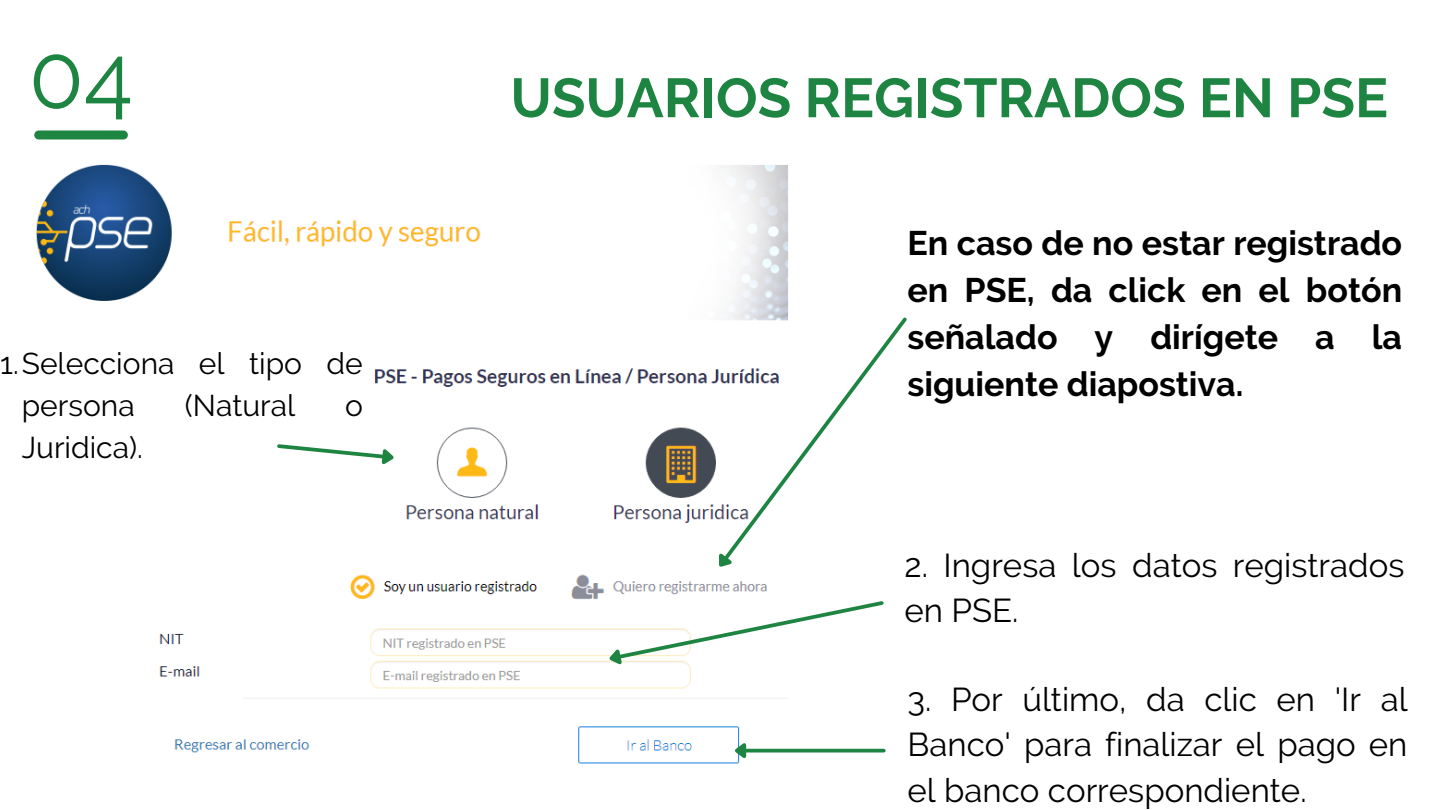
<style>
.page{position:relative;width:1440px;height:810px;background:#fff}
.page>*{position:absolute;margin:0;border:0;box-sizing:border-box;transform-origin:0 0}
.t1{font:90px "Raleway";color:#1e8442}
.t2{font:700 55px "Raleway";color:#1e8442}
.t3{font:700 34px/47.2px "Raleway";color:#000;text-align:justify}
.t4{font:33px/45.8px "Raleway";color:#000}
.t5{font:30px/42px "Raleway";color:#000}
</style>
<div class="page">
<div style="left:39px;top:130px;width:84px;height:10px;background:#1e8442"></div>
<img style="left:36px;top:165px;width:753px;height:599px">
<svg style="left:721px;top:314px;width:186px;height:249px"></svg>
<svg style="left:707px;top:547px;width:30px;height:29px"></svg>
<svg style="left:603px;top:599px;width:281px;height:71px"></svg>
<svg style="left:275px;top:442px;width:124px;height:29px"></svg>
<svg style="left:750px;top:749px;width:134px;height:4px"></svg>
<svg style="left:731px;top:738px;width:19px;height:24px"></svg>
<p class="t1" style="left:29px;top:23px;width:106px">04</p>
<p class="t5" style="left:22px;top:342px;width:342px;text-indent:-21px">1.Selecciona el tipo de persona</p>
<p class="t5" style="left:185px;top:384px;width:112px">(Natural</p>
<p class="t5" style="left:345px;top:384px;width:19px">o</p>
<p class="t5" style="left:22px;top:426px;width:123px">Juridica).</p>
<p class="t2" style="left:511px;top:66px;width:879px">USUARIOS REGISTRADOS EN PSE</p>
<p class="t3" style="left:907px;top:219px;width:496px">En caso de no estar registrado en PSE, da click en el botón señalado y dirígete a la siguiente diapostiva.</p>
<p class="t4" style="left:905px;top:542px;width:501px">2. Ingresa los datos registrados en PSE.</p>
<p class="t4" style="left:907px;top:676px;width:502px;text-align:justify">3. Por último, da clic en 'Ir al Banco' para finalizar el pago en el banco correspondiente.</p>
</div>
